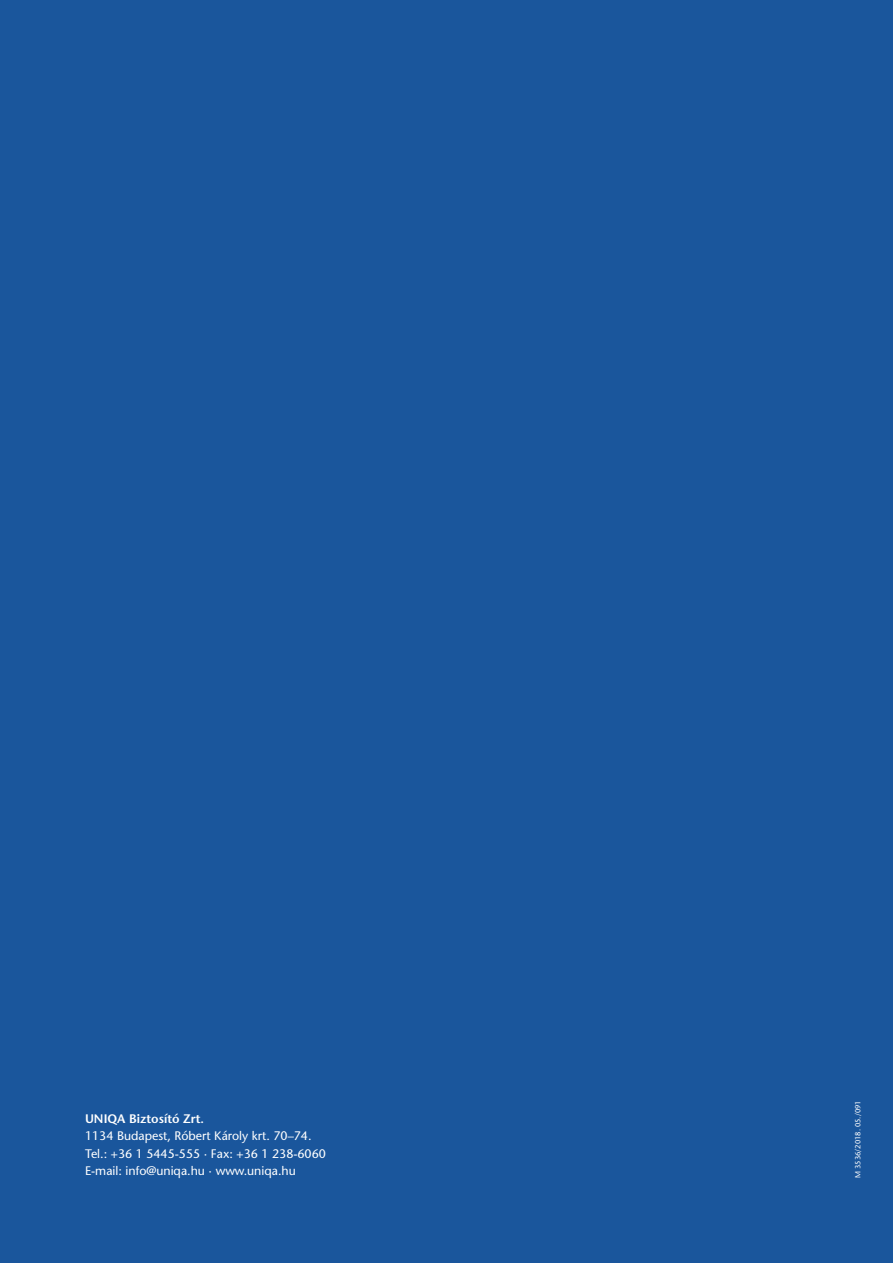
<style>
.page{position:relative;width:893px;height:1263px;background:#1a569c}
.page>*{position:absolute;margin:0;border:0;box-sizing:border-box;transform-origin:0 0}
.t1{font:12.3px/17.2px "ITC Stone Sans M";color:#fff}
.t2{font:12.3px "ITC Stone Sans M Semi";color:#fff}
.t3{font:7.5px "ITC Stone Sans M";color:#fff}
</style>
<div class="page">
<p class="t2" style="left:85px;top:1114px;width:121px">UNIQA Biztosító Zrt.</p>
<p class="t1" style="left:85px;top:1129px;width:242px">1134 Budapest, Róbert Károly krt. 70–74.<br>Tel.: +36 1 5445-555 · Fax: +36 1 238-6060<br>E-mail: info@uniqa.hu · www.uniqa.hu</p>
<p class="t3" style="left:855px;top:1178px;width:79px;rotate:-90deg">M 3536/2018. 05./091</p>
</div>
